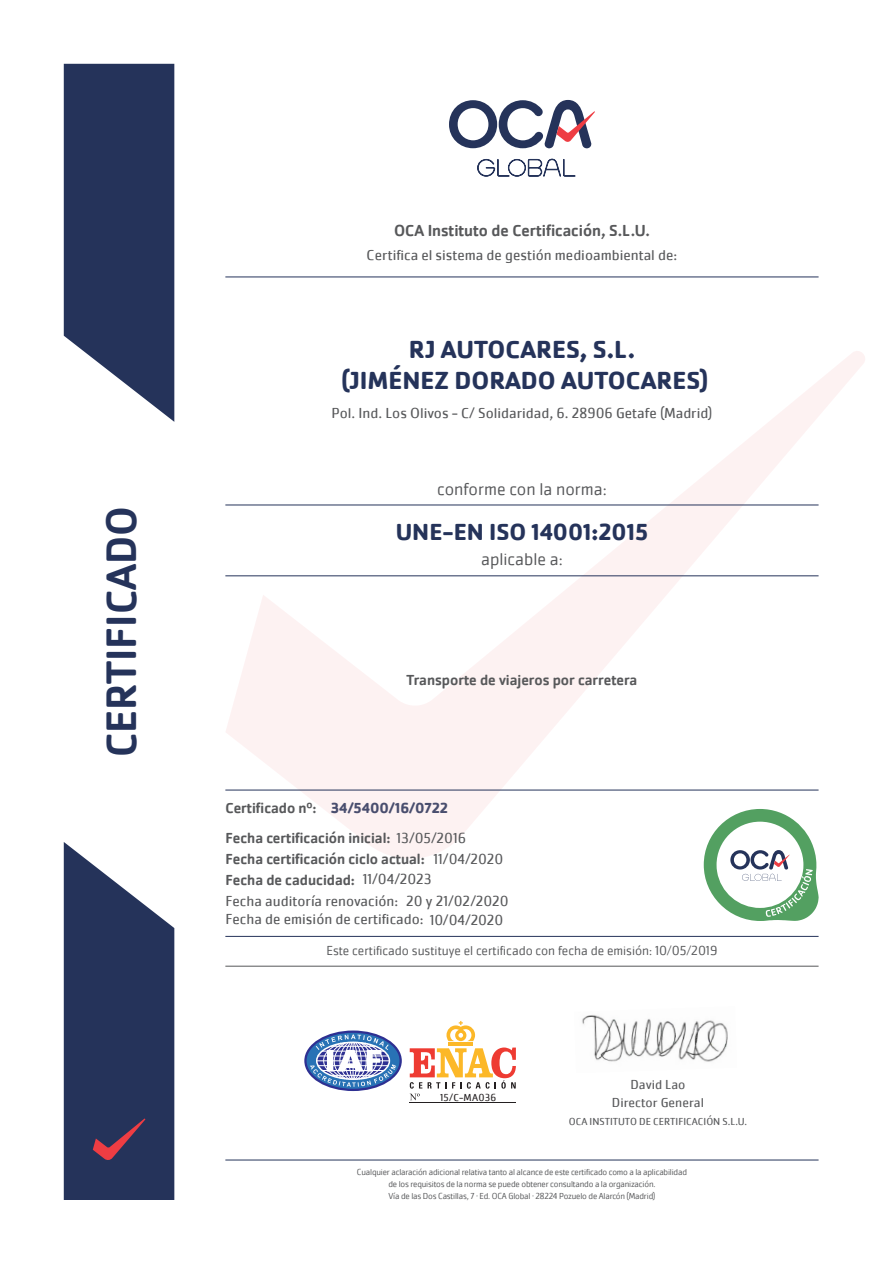
<style>
.page{position:relative;width:893px;height:1263px;background:#fff}
.page>*{position:absolute;margin:0;border:0;box-sizing:border-box;transform-origin:0 0}
.t1{font:500 43.95px "Cachet Pro";color:#25335a}
.t2{font:700 25.5px "Cachet Pro";color:#25335a}
.t3{font:700 24px "Cachet Pro";color:#25335a}
.t4{font:300 18px "Cachet Pro";color:#57585a}
.t5{font:500 16.5px "Cachet Pro";color:#57585a}
.t6{font:15px "Cachet Pro";color:#57585a}
.t7{font:500 15px "Cachet Pro";color:#57585a}
.t8{font:700 15px "Cachet Pro";color:#494e6e}
.t9{font:300 13.5px "Cachet Pro";color:#57585a}
.t10{font:13.5px "Cachet Pro";color:#57585a}
.t11{font:10.5px "Cachet Pro";color:#57585a}
.t12{font:10.5px "Cachet Pro";letter-spacing:.025em;color:#231f20}
.t13{font:300 9px "Cachet Pro";letter-spacing:-.02em;color:#57585a}
.s1{font-weight:400}
</style>
<div class="page">
<svg style="left:225px;top:351px;width:640px;height:507px"></svg>
<svg style="left:64px;top:64px;width:110px;height:358px;background:#3f4b6d"></svg>
<svg style="left:449px;top:100px;width:146px;height:48px"></svg>
<svg style="left:477px;top:159px;width:99px;height:18px"></svg>
<svg style="left:64px;top:842px;width:110px;height:358px;background:#414b6d"></svg>
<hr style="left:225px;top:277px;width:594px;height:1px;background:#25335a">
<hr style="left:225px;top:575px;width:594px;height:1px;background:#25335a">
<hr style="left:225px;top:505px;width:594px;height:1px;background:#25335a">
<hr style="left:225px;top:1160px;width:594px;height:1px;background:#25335a">
<svg style="left:704px;top:809px;width:115px;height:112px"></svg>
<hr style="left:225px;top:790px;width:594px;height:1px;background:#25335a">
<hr style="left:225px;top:936px;width:594px;height:1px;background:#25335a">
<hr style="left:225px;top:966px;width:594px;height:1px;background:#57585a">
<hr style="left:449px;top:1042px;width:24px;height:4px;background:#fcb828">
<svg style="left:446px;top:1021px;width:29px;height:20px"></svg>
<hr style="left:410px;top:1102px;width:106px;height:1px;background:#231f20">
<svg style="left:410px;top:1047px;width:106px;height:53px"></svg>
<svg style="left:305px;top:1032px;width:96px;height:58px"></svg>
<div style="left:304px;top:1030px;width:98px;height:61px;border:2px solid #2e3092;border-radius:50%"></div>
<svg style="left:310px;top:1034px;width:86px;height:53px"></svg>
<img style="left:582px;top:1015px;width:146px;height:47px">
<p class="t1" style="left:96px;top:757px;width:253px;rotate:-90deg">CERTIFICADO</p>
<p class="t5" style="left:394px;top:221px;width:257px">OCA Instituto de Certificación, S.L.U.</p>
<p class="t6" style="left:367px;top:246px;width:312px">Certifica el sistema de gestión medioambiental de:</p>
<p class="t2" style="left:409px;top:334px;width:228px">RJ AUTOCARES, S.L.</p>
<p class="t2" style="left:341px;top:364px;width:369px">(JIMÉNEZ DORADO AUTOCARES)</p>
<p class="t6" style="left:331px;top:404px;width:382px">Pol. Ind. Los Olivos - C/ Solidaridad, 6. 28906 Getafe (Madrid)</p>
<p class="t4" style="left:437px;top:479px;width:171px">conforme con la norma:</p>
<p class="t3" style="left:396px;top:517px;width:254px">UNE-EN ISO 14001:2015</p>
<p class="t4" style="left:481px;top:549px;width:83px">aplicable a:</p>
<p class="t7" style="left:407px;top:672px;width:232px">Transporte de viajeros por carretera</p>
<p class="t8" style="left:331px;top:798px;width:119px">34/5400/16/0722</p>
<p class="t7" style="left:225px;top:799px;width:93px">Certificado nº:</p>
<p class="t7" style="left:225px;top:850px;width:201px">Fecha certificación ciclo actual:</p>
<p class="t7" style="left:225px;top:871px;width:131px">Fecha de caducidad:</p>
<p class="t6" style="left:363px;top:870px;width:70px">11/04/2023</p>
<p class="t6" style="left:406px;top:892px;width:104px">20 y 21/02/2020</p>
<p class="t6" style="left:225px;top:910px;width:280px">Fecha de emisión de certificado: 10/04/2020</p>
<p class="t7" style="left:225px;top:829px;width:242px">Fecha certificación inicial: <span class="s1">13/05/2016</span></p>
<p class="t6" style="left:433px;top:850px;width:71px">11/04/2020</p>
<p class="t6" style="left:225px;top:892px;width:174px">Fecha auditoría renovación:</p>
<p class="t9" style="left:326px;top:943px;width:393px">Este certificado sustituye el certificado con fecha de emisión: 10/05/2019</p>
<p class="t12" style="left:440px;top:1091px;width:58px">15/C-MA036</p>
<p class="t10" style="left:630px;top:1076px;width:56px">David Lao</p>
<p class="t11" style="left:569px;top:1115px;width:180px">OCA INSTITUTO DE CERTIFICACIÓN S.L.U.</p>
<p class="t10" style="left:612px;top:1094px;width:93px">Director General</p>
<p class="t13" style="left:357px;top:1166px;width:332px">Cualquier aclaración adicional relativa tanto al alcance de este certificado como a la aplicabilidad</p>
<p class="t13" style="left:388px;top:1178px;width:269px">de los requisitos de la norma se puede obtener consultando a la organización.</p>
<p class="t13" style="left:388px;top:1190px;width:268px">Vía de las Dos Castillas, 7 · Ed. OCA Global · 28224 Pozuelo de Alarcón (Madrid)</p>
</div>
